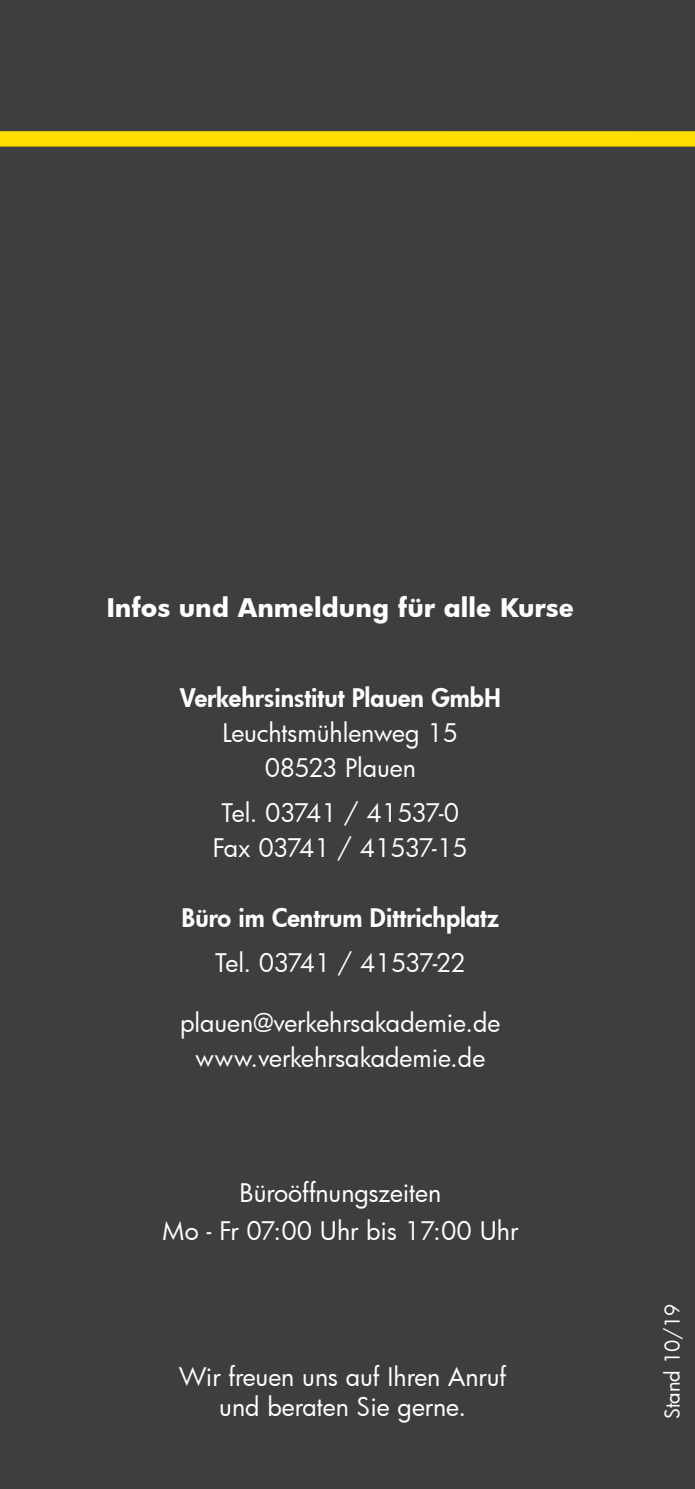
<style>
.page{position:relative;width:695px;height:1489px;background:#fff}
.page>*{position:absolute;margin:0;border:0;box-sizing:border-box;transform-origin:0 0}
.t1{font:25px/35px "Futura";letter-spacing:-.005em;color:#fff;text-align:center}
.t2{font:800 25px "Futura";color:#fff}
.t3{font:25px/35px "Futura";letter-spacing:-.025em;color:#fff;text-align:center}
.t4{font:700 25px "Futura";color:#fff}
.t5{font:25px "Futura";letter-spacing:-.045em;color:#fff}
.t6{font:20px "Futura";color:#fff}
</style>
<div class="page">
<div style="left:0;top:0;width:694px;height:1488px;background:#3e3d40"></div>
<div style="left:0;top:131px;width:694px;height:15px;background:#fd0"></div>
<p class="t4" style="left:107px;top:589px;width:468px">Infos und Anmeldung für alle Kurse</p>
<p class="t2" style="left:180px;top:680px;width:322px">Verkehrsinstitut Plauen GmbH</p>
<p class="t1" style="left:222px;top:714px;width:237px">Leuchtsmühlenweg 15<br>08523 Plauen</p>
<p class="t3" style="left:213px;top:794px;width:257px">Tel. 03741 / 41537-0<br>Fax 03741 / 41537-15</p>
<p class="t2" style="left:181px;top:900px;width:319px">Büro im Centrum Dittrichplatz</p>
<p class="t5" style="left:215px;top:945px;width:252px">Tel. 03741 / 41537-22</p>
<p class="t1" style="left:180px;top:1004px;width:322px">plauen@verkehrsakademie.de www.verkehrsakademie.de</p>
<p class="t1" style="left:162px;top:1173px;width:357px;line-height:37.5px">Büroöffnungszeiten<br>Mo - Fr 07:00 Uhr bis 17:00 Uhr</p>
<p class="t1" style="left:179px;top:1360px;width:329px;line-height:30px">Wir freuen uns auf Ihren Anruf und beraten Sie gerne.</p>
<p class="t6" style="left:659px;top:1419px;width:118px;rotate:-90deg">Stand 10/19</p>
</div>
